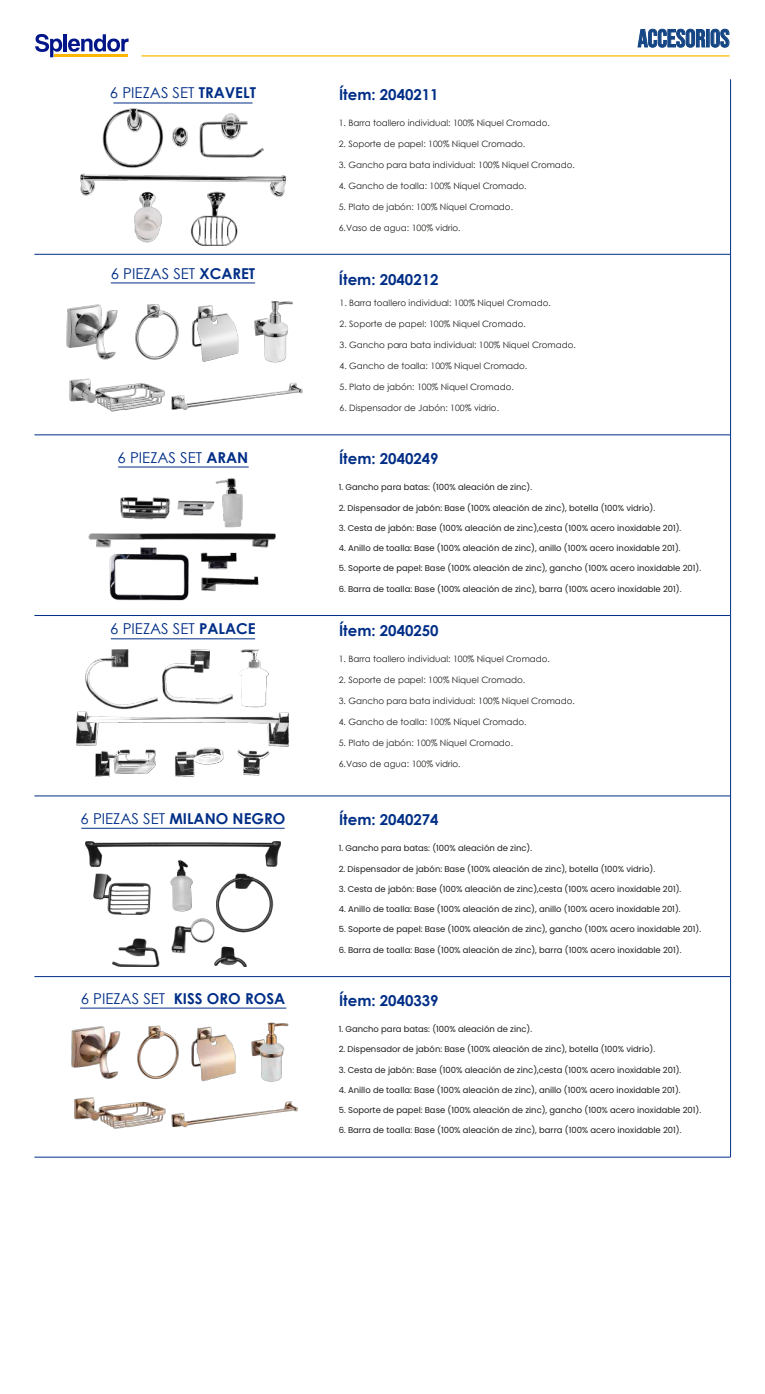
<style>
.page{position:relative;width:765px;height:1394px;background:#fff}
.page>*{position:absolute;margin:0;border:0;box-sizing:border-box;transform-origin:0 0}
.t1{font:25px "Bebas Neue";color:#134484}
.t2{font:700 15px "Century Gothic";color:#012e86}
.t3{font:15px "Century Gothic";color:#012e86}
.t4{font:8.75px "Century Gothic";color:#1e1e1c}
.t5{font:8.38px "Poppins";color:#1e1e1c}
.s1{font-weight:700}
.s2{font-weight:400}
</style>
<div class="page">
<hr style="left:730px;top:79px;width:1px;height:175px;background:#012e86">
<hr style="left:730px;top:254px;width:1px;height:181px;background:#012e86">
<hr style="left:730px;top:435px;width:1px;height:180px;background:#012e86">
<hr style="left:730px;top:615px;width:1px;height:181px;background:#012e86">
<hr style="left:730px;top:796px;width:1px;height:180px;background:#012e86">
<hr style="left:34px;top:254px;width:697px;height:1px;background:#012e86">
<hr style="left:34px;top:434px;width:697px;height:1px;background:#012e86">
<hr style="left:34px;top:615px;width:697px;height:1px;background:#012e86">
<img style="left:66px;top:301px;width:237px;height:111px">
<img style="left:88px;top:477px;width:188px;height:124px">
<hr style="left:113px;top:103px;width:140px;height:1px;background:#012e86">
<hr style="left:111px;top:283px;width:144px;height:1px;background:#012e86">
<hr style="left:118px;top:467px;width:131px;height:1px;background:#012e86">
<img style="left:80px;top:108px;width:206px;height:138px">
<hr style="left:34px;top:795px;width:697px;height:1px;background:#012e86">
<hr style="left:34px;top:976px;width:697px;height:1px;background:#012e86">
<img style="left:85px;top:841px;width:196px;height:125px">
<hr style="left:111px;top:638px;width:144px;height:1px;background:#012e86">
<hr style="left:81px;top:828px;width:204px;height:1px;background:#012e86">
<hr style="left:730px;top:976px;width:1px;height:181px;background:#012e86">
<hr style="left:34px;top:1156px;width:697px;height:1px;background:#012e86">
<img style="left:71px;top:1022px;width:227px;height:107px">
<hr style="left:80px;top:1007px;width:206px;height:1px;background:#012e86">
<img style="left:77px;top:649px;width:212px;height:127px">
<hr style="left:141px;top:55px;width:589px;height:2px;background:#fcb700">
<svg style="left:637px;top:28px;width:93px;height:20px"></svg>
<svg style="left:35px;top:34px;width:27px;height:23px"></svg>
<hr style="left:64px;top:34px;width:3px;height:17px;background:#021689">
<svg style="left:68px;top:34px;width:61px;height:18px"></svg>
<hr style="left:55px;top:55px;width:73px;height:2px;background:#fcb700">
<h1 class="t1" style="left:638px;top:24px;width:93px">ACCESORIOS</h1>
<h2 class="t3" style="left:110px;top:82px;width:148px">6 PIEZAS SET <span class="s1">TRAVELT</span></h2>
<h2 class="t2" style="left:339px;top:83px;width:101px">Ítem: 2040211</h2>
<p class="t4" style="left:339px;top:117px;width:213px">1. Barra toallero individual: 100% Niquel Cromado.</p>
<p class="t4" style="left:339px;top:138px;width:188px">2. Soporte de papel: 100% Niquel Cromado.</p>
<p class="t4" style="left:339px;top:159px;width:238px">3. Gancho para bata individual: 100% Niquel Cromado.</p>
<p class="t4" style="left:339px;top:180px;width:189px">4. Gancho de toalla: 100% Niquel Cromado.</p>
<p class="t4" style="left:339px;top:201px;width:176px">5. Plato de jabón: 100% Niquel Cromado.</p>
<p class="t4" style="left:339px;top:222px;width:123px">6.Vaso de agua: 100% vidrio.</p>
<h2 class="t3" style="left:111px;top:263px;width:146px">6 PIEZAS SET <span class="s1">XCARET</span></h2>
<h2 class="t2" style="left:339px;top:268px;width:101px">Ítem: 2040212</h2>
<p class="t4" style="left:340px;top:297px;width:213px">1. Barra toallero individual: 100% Niquel Cromado.</p>
<p class="t4" style="left:340px;top:318px;width:188px">2. Soporte de papel: 100% Niquel Cromado.</p>
<p class="t4" style="left:340px;top:339px;width:238px">3. Gancho para bata individual: 100% Niquel Cromado.</p>
<p class="t4" style="left:340px;top:360px;width:189px">4. Gancho de toalla: 100% Niquel Cromado.</p>
<p class="t4" style="left:340px;top:381px;width:176px">5. Plato de jabón: 100% Niquel Cromado.</p>
<p class="t4" style="left:340px;top:402px;width:161px">6. Dispensador de Jabón: 100% vidrio.</p>
<h2 class="t3" style="left:118px;top:446px;width:132px">6 PIEZAS SET <span class="s1">ARAN</span></h2>
<h2 class="t2" style="left:339px;top:447px;width:101px">Ítem: 2040249</h2>
<p class="t5" style="left:339px;top:482px;width:195px">1. Gancho para batas: (100% aleación de zinc).</p>
<p class="t5" style="left:339px;top:503px;width:318px">2. Dispensador de jabón: Base (100% aleación de zinc), botella (100% vidrio).</p>
<p class="t5" style="left:339px;top:523px;width:344px">3. Cesta de jabón: Base (100% aleación de zinc),cesta (100% acero inoxidable 201).</p>
<p class="t5" style="left:339px;top:543px;width:343px">4. Anillo de toalla: Base (100% aleación de zinc), anillo (100% acero inoxidable 201).</p>
<p class="t5" style="left:339px;top:563px;width:364px">5. Soporte de papel: Base (100% aleación de zinc), gancho (100% acero inoxidable 201).</p>
<p class="t5" style="left:339px;top:584px;width:344px">6. Barra de toalla: Base (100% aleación de zinc), barra (100% acero inoxidable 201).</p>
<h2 class="t3" style="left:110px;top:618px;width:147px">6 PIEZAS SET <span class="s1">PALACE</span></h2>
<h2 class="t2" style="left:339px;top:619px;width:101px">Ítem: 2040250</h2>
<p class="t4" style="left:339px;top:652px;width:213px">1. Barra toallero individual: 100% Niquel Cromado.</p>
<p class="t4" style="left:339px;top:673px;width:188px">2. Soporte de papel: 100% Niquel Cromado.</p>
<p class="t4" style="left:339px;top:694px;width:238px">3. Gancho para bata individual: 100% Niquel Cromado.</p>
<p class="t4" style="left:339px;top:715px;width:189px">4. Gancho de toalla: 100% Niquel Cromado.</p>
<p class="t4" style="left:339px;top:736px;width:176px">5. Plato de jabón: 100% Niquel Cromado.</p>
<p class="t4" style="left:339px;top:757px;width:123px">6.Vaso de agua: 100% vidrio.</p>
<h2 class="t2" style="left:81px;top:806px;width:206px"><span class="s2">6 PIEZAS SET</span> MILANO NEGRO</h2>
<h2 class="t2" style="left:339px;top:808px;width:101px">Ítem: 2040274</h2>
<p class="t5" style="left:339px;top:843px;width:195px">1. Gancho para batas: (100% aleación de zinc).</p>
<p class="t5" style="left:339px;top:864px;width:318px">2. Dispensador de jabón: Base (100% aleación de zinc), botella (100% vidrio).</p>
<p class="t5" style="left:339px;top:884px;width:344px">3. Cesta de jabón: Base (100% aleación de zinc),cesta (100% acero inoxidable 201).</p>
<p class="t5" style="left:339px;top:904px;width:343px">4. Anillo de toalla: Base (100% aleación de zinc), anillo (100% acero inoxidable 201).</p>
<p class="t5" style="left:339px;top:924px;width:364px">5. Soporte de papel: Base (100% aleación de zinc), gancho (100% acero inoxidable 201).</p>
<p class="t5" style="left:339px;top:945px;width:344px">6. Barra de toalla: Base (100% aleación de zinc), barra (100% acero inoxidable 201).</p>
<h2 class="t2" style="left:81px;top:987px;width:206px"><span class="s2">6 PIEZAS SET</span> KISS ORO ROSA</h2>
<h2 class="t2" style="left:339px;top:989px;width:101px">Ítem: 2040339</h2>
<p class="t5" style="left:339px;top:1024px;width:195px">1. Gancho para batas: (100% aleación de zinc).</p>
<p class="t5" style="left:339px;top:1044px;width:318px">2. Dispensador de jabón: Base (100% aleación de zinc), botella (100% vidrio).</p>
<p class="t5" style="left:339px;top:1064px;width:344px">3. Cesta de jabón: Base (100% aleación de zinc),cesta (100% acero inoxidable 201).</p>
<p class="t5" style="left:339px;top:1085px;width:343px">4. Anillo de toalla: Base (100% aleación de zinc), anillo (100% acero inoxidable 201).</p>
<p class="t5" style="left:339px;top:1105px;width:364px">5. Soporte de papel: Base (100% aleación de zinc), gancho (100% acero inoxidable 201).</p>
<p class="t5" style="left:339px;top:1125px;width:344px">6. Barra de toalla: Base (100% aleación de zinc), barra (100% acero inoxidable 201).</p>
</div>
